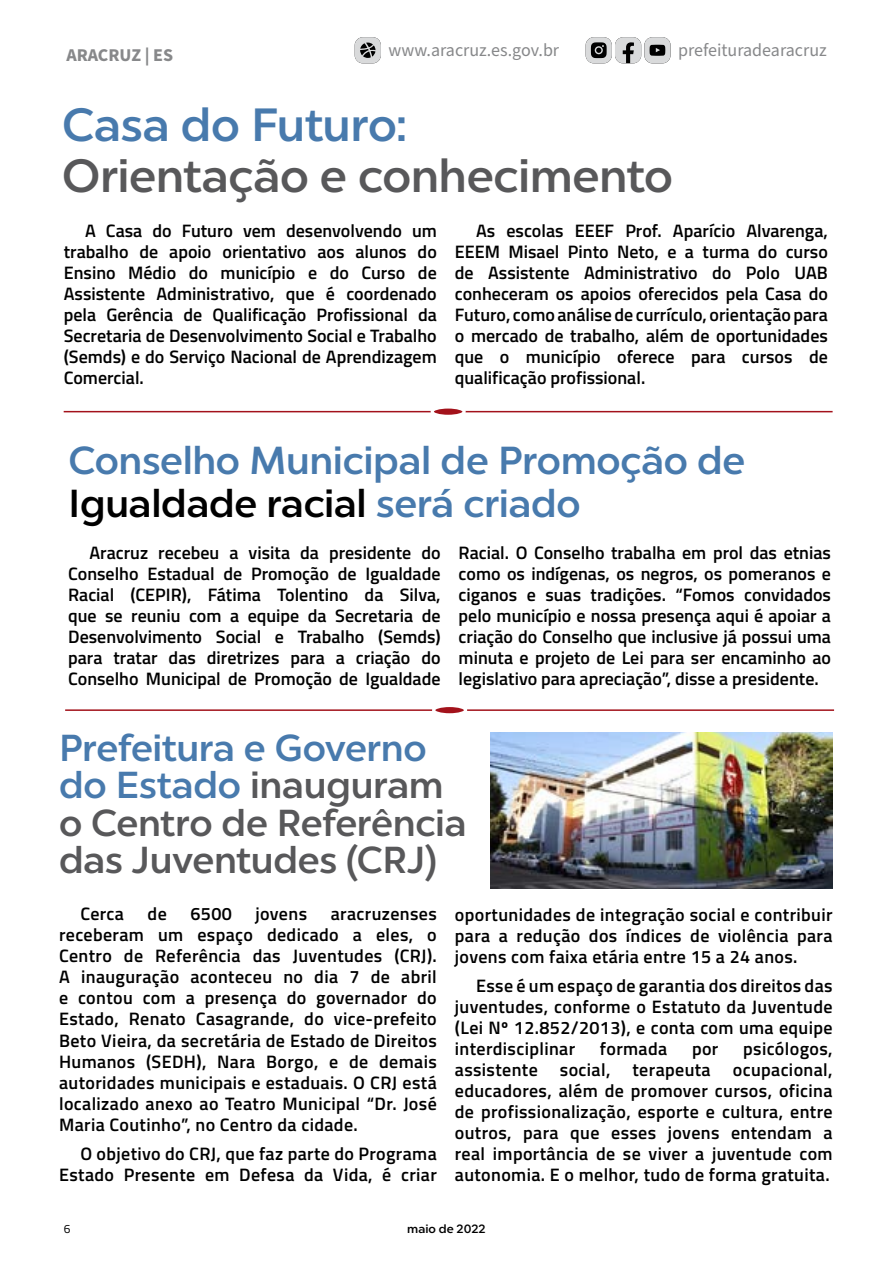
<style>
.page{position:relative;width:893px;height:1263px;background:#fff}
.page>*{position:absolute;margin:0;border:0;box-sizing:border-box;transform-origin:0 0}
.t1{font:500 46.5px "Chronica Pro";letter-spacing:-.01em;color:#58585a}
.t2{font:500 46.5px "Chronica Pro";letter-spacing:-.01em;color:#487aad}
.t3{font:500 39px/43.5px "Chronica Pro";letter-spacing:-.01em;color:#487aad}
.t4{font:500 37.5px/37.5px "Chronica Pro";letter-spacing:-.01em;color:#58585a}
.t5{font:600 18px/21px "Titillium Web";letter-spacing:.02em;color:#000;text-align:justify}
.t6{font:18px "Source Sans Pro";color:#87888a}
.t7{font:700 18px "Source Sans Pro";color:#87888a}
.t8{font:500 12px "Chronica Pro";color:#000}
.t9{font:12px "Titillium Web";color:#000}
.s1{color:#000}
.s2{color:#487aad}
</style>
<div class="page">
<svg style="left:586px;top:37px;width:84px;height:26px;background:#acadad"></svg>
<img style="left:354px;top:43px;width:21px;height:21px">
<svg style="left:355px;top:37px;width:26px;height:26px"></svg>
<img style="left:491px;top:732px;width:342px;height:156px">
<hr style="left:64px;top:411px;width:769px;height:1px;background:#a3121b">
<div style="left:432px;top:407px;width:32px;height:9px;background:#a3121b;border-radius:50%"></div>
<div style="left:431px;top:406px;width:35px;height:12px;border:3px solid #fff;border-radius:50%"></div>
<hr style="left:65px;top:709px;width:769px;height:2px;background:#a3121b">
<div style="left:434px;top:705px;width:32px;height:10px;background:#a3121b;border-radius:50%"></div>
<div style="left:432px;top:704px;width:35px;height:12px;border:3px solid #fff;border-radius:50%"></div>
<p class="t7" style="left:66px;top:43px;width:108px">ARACRUZ | ES</p>
<p class="t6" style="left:388px;top:38px;width:172px">www.aracruz.es.gov.br</p>
<p class="t6" style="left:678px;top:38px;width:150px">prefeituradearacruz</p>
<h1 class="t2" style="left:62px;top:90px;width:347px">Casa do Futuro:</h1>
<h1 class="t1" style="left:62px;top:141px;width:612px">Orientação e conhecimento</h1>
<p class="t5" style="left:64px;top:219px;width:375px;text-indent:21px">A Casa do Futuro vem desenvolvendo um trabalho de apoio orientativo aos alunos do Ensino Médio do município e do Curso de Assistente Administrativo, que é coordenado pela Gerência de Qualificação Profissional da Secretaria de Desenvolvimento Social e Trabalho (Semds) e do Serviço Nacional de Aprendizagem Comercial.</p>
<p class="t5" style="left:455px;top:219px;width:375px;text-indent:21px">As escolas EEEF Prof. Aparício Alvarenga, EEEM Misael Pinto Neto, e a turma do curso de Assistente Administrativo do Polo UAB conheceram os apoios oferecidos pela Casa do Futuro, como análise de currículo, orientação para o mercado de trabalho, além de oportunidades que o município oferece para cursos de qualificação profissional.</p>
<h2 class="t3" style="left:69px;top:437px;width:678px">Conselho Municipal de Promoção de<br><span class="s1">Igualdade racial</span> será criado</h2>
<p class="t5" style="left:68px;top:541px;width:374px;text-indent:21px">Aracruz recebeu a visita da presidente do Conselho Estadual de Promoção de Igualdade Racial (CEPIR), Fátima Tolentino da Silva, que se reuniu com a equipe da Secretaria de Desenvolvimento Social e Trabalho (Semds) para tratar das diretrizes para a criação do Conselho Municipal de Promoção de Igualdade</p>
<p class="t5" style="left:459px;top:541px;width:374px">Racial. O Conselho trabalha em prol das etnias como os indígenas, os negros, os pomeranos e ciganos e suas tradições. “Fomos convidados pelo município e nossa presença aqui é apoiar a criação do Conselho que inclusive já possui uma minuta e projeto de Lei para ser encaminho ao legislativo para apreciação”, disse a presidente.</p>
<h3 class="t4" style="left:59px;top:727px;width:409px"><span class="s2">Prefeitura e Governo do Estado</span> inauguram o Centro de Referência das Juventudes (CRJ)</h3>
<p class="t5" style="left:80px;top:903px;width:45px">Cerca</p>
<p class="t5" style="left:148px;top:903px;width:21px">de</p>
<p class="t5" style="left:190px;top:903px;width:43px">6500</p>
<p class="t5" style="left:255px;top:903px;width:53px">jovens</p>
<p class="t5" style="left:59px;top:903px;width:379px;text-indent:272px">aracruzenses receberam um espaço dedicado a eles, o Centro de Referência das Juventudes (CRJ).<br>A inauguração aconteceu no dia 7 de abril e contou com a presença do governador do Estado, Renato Casagrande, do vice-prefeito Beto Vieira, da secretária de Estado de Direitos Humanos (SEDH), Nara Borgo, e de demais autoridades municipais e estaduais. O CRJ está localizado anexo ao Teatro Municipal “Dr. José Maria Coutinho”, no Centro da cidade.</p>
<p class="t5" style="left:59px;top:1142px;width:379px;text-align:right">O objetivo do CRJ, que faz parte do Programa<br>Estado Presente em Defesa da Vida, é criar</p>
<p class="t5" style="left:455px;top:903px;width:379px">oportunidades de integração social e contribuir para a redução dos índices de violência para jovens com faixa etária entre 15 a 24 anos.</p>
<p class="t5" style="left:455px;top:974px;width:379px;text-indent:21px">Esse é um espaço de garantia dos direitos das juventudes, conforme o Estatuto da Juventude (Lei Nº 12.852/2013), e conta com uma equipe interdisciplinar</p>
<p class="t5" style="left:455px;top:1037px;width:379px;text-indent:288px">psicólogos, assistente social, terapeuta ocupacional, educadores, além de promover cursos, oficina de profissionalização, esporte e cultura, entre outros, para que esses jovens entendam a real importância de se viver a juventude com autonomia. E o melhor, tudo de forma gratuita.</p>
<p class="t5" style="left:600px;top:1037px;width:69px">formada</p>
<p class="t5" style="left:692px;top:1037px;width:28px">por</p>
<p class="t9" style="left:64px;top:1220px;width:8px">6</p>
<p class="t8" style="left:407px;top:1220px;width:80px">maio de 2022</p>
</div>
